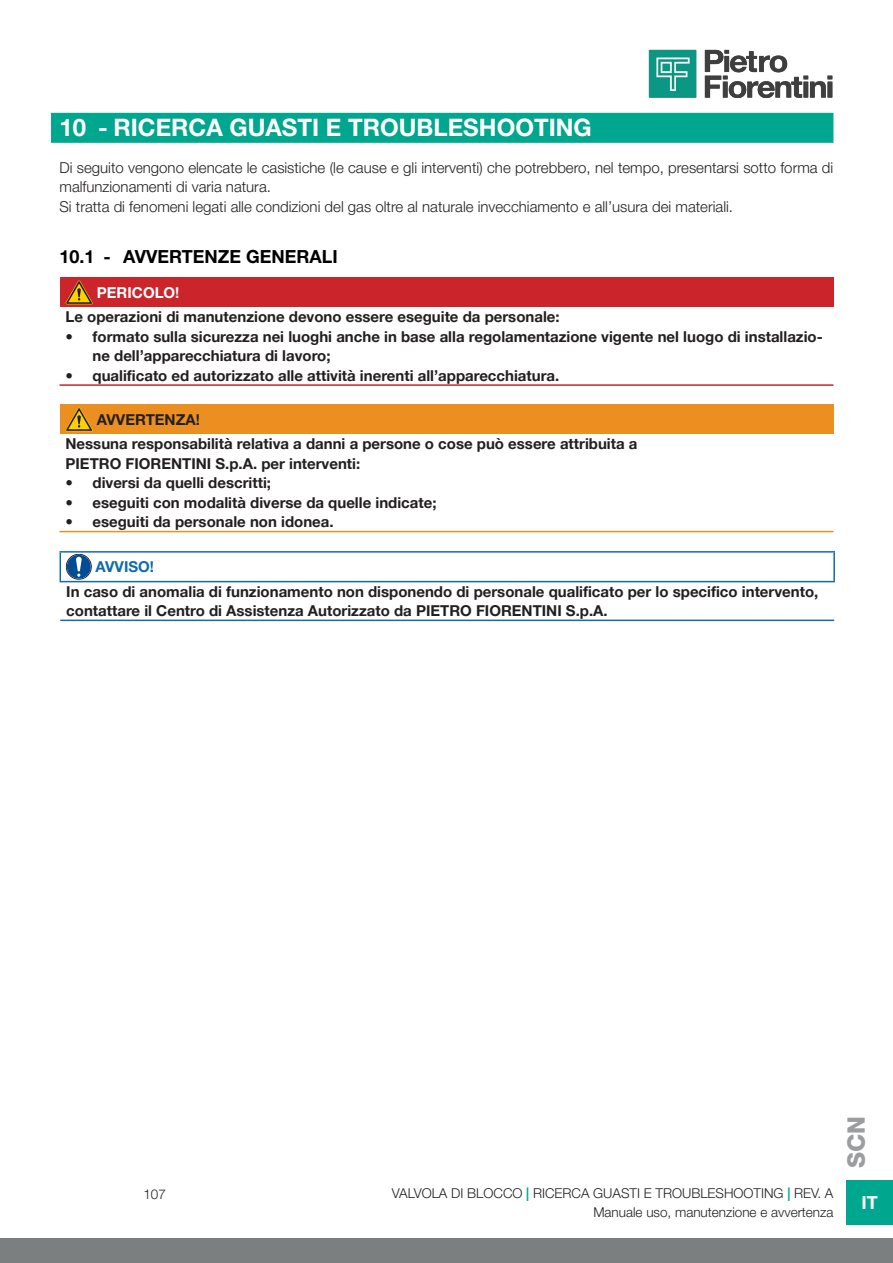
<style>
.page{position:relative;width:893px;height:1263px;background:#fff}
.page>*{position:absolute;margin:0;border:0;box-sizing:border-box;transform-origin:0 0}
.t1{font:700 24px "Helvetica Neue LT Pro";color:#fff}
.t2{font:800 24px "Helvetica Neue LT Pro";color:#9b9d9e}
.t3{font:700 18px "Helvetica Neue LT Pro";color:#000}
.t4{font:700 18px "Helvetica Neue LT Pro";color:#fff}
.Helvetica_Neue_LT_Pr{font:700 15px/19.5px "Helvetica Neue LT Pro";color:#231f20}
.Corpo_Testo_Helvetic{font:300 15px/19.5px "Helvetica Neue LT Pro";color:#231f20}
.Helvetica_Neue_LT_Pr-2{font:700 15px "Helvetica Neue LT Pro";color:#fff}
.Helvetica_Neue_LT_Pr-3{font:700 15px "Helvetica Neue LT Pro";color:#106bac}
.t5{font:300 13.5px "Helvetica Neue LT Pro";color:#231f20}
.s1{font-weight:700;color:#00a78f}
</style>
<div class="page">
<img style="left:648px;top:49px;width:185px;height:49px">
<div style="left:0;top:1238px;width:893px;height:25px;background:#7c7f80"></div>
<div style="left:846px;top:1180px;width:47px;height:45px;background:#00a78f"></div>
<div style="left:51px;top:113px;width:782px;height:30px;background:#00a78f"></div>
<div style="left:60px;top:278px;width:773px;height:29px;background:#cb242b"></div>
<hr style="left:60px;top:384px;width:773px;height:2px;background:#cb242b">
<svg style="left:66px;top:281px;width:27px;height:23px"></svg>
<div style="left:60px;top:405px;width:773px;height:29px;background:#ec8f21"></div>
<hr style="left:60px;top:531px;width:773px;height:1px;background:#ec8f21">
<svg style="left:66px;top:408px;width:27px;height:23px"></svg>
<hr style="left:60px;top:620px;width:774px;height:1px;background:#106bac">
<hr style="left:60px;top:551px;width:775px;height:2px;background:#106bac">
<svg style="left:60px;top:553px;width:1px;height:28px"></svg>
<hr style="left:833px;top:553px;width:2px;height:28px;background:#106bac">
<hr style="left:60px;top:581px;width:775px;height:1px;background:#106bac">
<svg style="left:66px;top:554px;width:25px;height:25px"></svg>
<div style="left:66px;top:554px;width:25px;height:25px;border:1px solid #231f20;border-radius:50%"></div>
<div style="left:67px;top:555px;width:24px;height:24px;background:#004c97;border-radius:50%"></div>
<svg style="left:76px;top:557px;width:6px;height:20px"></svg>
<p class="t1" style="left:60px;top:113px;width:534px">10 - RICERCA GUASTI E TROUBLESHOOTING</p>
<p class="Corpo_Testo_Helvetic" style="left:60px;top:157px;width:775px">Di seguito vengono elencate le casistiche (le cause e gli interventi) che potrebbero, nel tempo, presentarsi sotto forma di malfunzionamenti di varia natura.</p>
<p class="Corpo_Testo_Helvetic" style="left:60px;top:196px;width:675px">Si tratta di fenomeni legati alle condizioni del gas oltre al naturale invecchiamento e all’usura dei materiali.</p>
<p class="t3" style="left:60px;top:246px;width:280px">10.1 - AVVERTENZE GENERALI</p>
<p class="Helvetica_Neue_LT_Pr-2" style="left:97px;top:284px;width:84px">PERICOLO!</p>
<p class="Helvetica_Neue_LT_Pr" style="left:66px;top:307px;width:496px">Le operazioni di manutenzione devono essere eseguite da personale:</p>
<p class="Helvetica_Neue_LT_Pr" style="left:93px;top:326px;width:732px;text-indent:-27px">• formato sulla sicurezza nei luoghi anche in base alla regolamentazione vigente nel luogo di installazio&shy;ne dell’apparecchiatura di lavoro;</p>
<p class="Helvetica_Neue_LT_Pr" style="left:66px;top:365px;width:495px">• qualificato ed autorizzato alle attività inerenti all’apparecchiatura.</p>
<p class="Helvetica_Neue_LT_Pr" style="left:97px;top:410px;width:104px">AVVERTENZA!</p>
<p class="Helvetica_Neue_LT_Pr" style="left:66px;top:434px;width:573px">Nessuna responsabilità relativa a danni a persone o cose può essere attribuita a<br>PIETRO FIORENTINI S.p.A. per interventi:</p>
<p class="Helvetica_Neue_LT_Pr" style="left:66px;top:473px;width:207px">• diversi da quelli descritti;</p>
<p class="Helvetica_Neue_LT_Pr" style="left:66px;top:492px;width:373px">• eseguiti con modalità diverse da quelle indicate;</p>
<p class="Helvetica_Neue_LT_Pr" style="left:66px;top:512px;width:270px">• eseguiti da personale non idonea.</p>
<p class="Helvetica_Neue_LT_Pr-3" style="left:96px;top:557px;width:60px">AVVISO!</p>
<p class="Helvetica_Neue_LT_Pr" style="left:66px;top:581px;width:753px">In caso di anomalia di funzionamento non disponendo di personale qualificato per lo specifico intervento, contattare il Centro di Assistenza Autorizzato da PIETRO FIORENTINI S.p.A.</p>
<p class="t5" style="left:143px;top:1185px;width:24px">107</p>
<p class="t5" style="left:392px;top:1185px;width:443px">VALVOLA DI BLOCCO <span class="s1">|</span> RICERCA GUASTI E TROUBLESHOOTING <span class="s1">|</span> REV. A</p>
<p class="t5" style="left:593px;top:1204px;width:242px">Manuale uso, manutenzione e avvertenza</p>
<h1 class="t2" style="left:842px;top:1168px;width:54px;rotate:-90deg">SCN</h1>
<p class="t4" style="left:861px;top:1191px;width:18px">IT</p>
</div>
